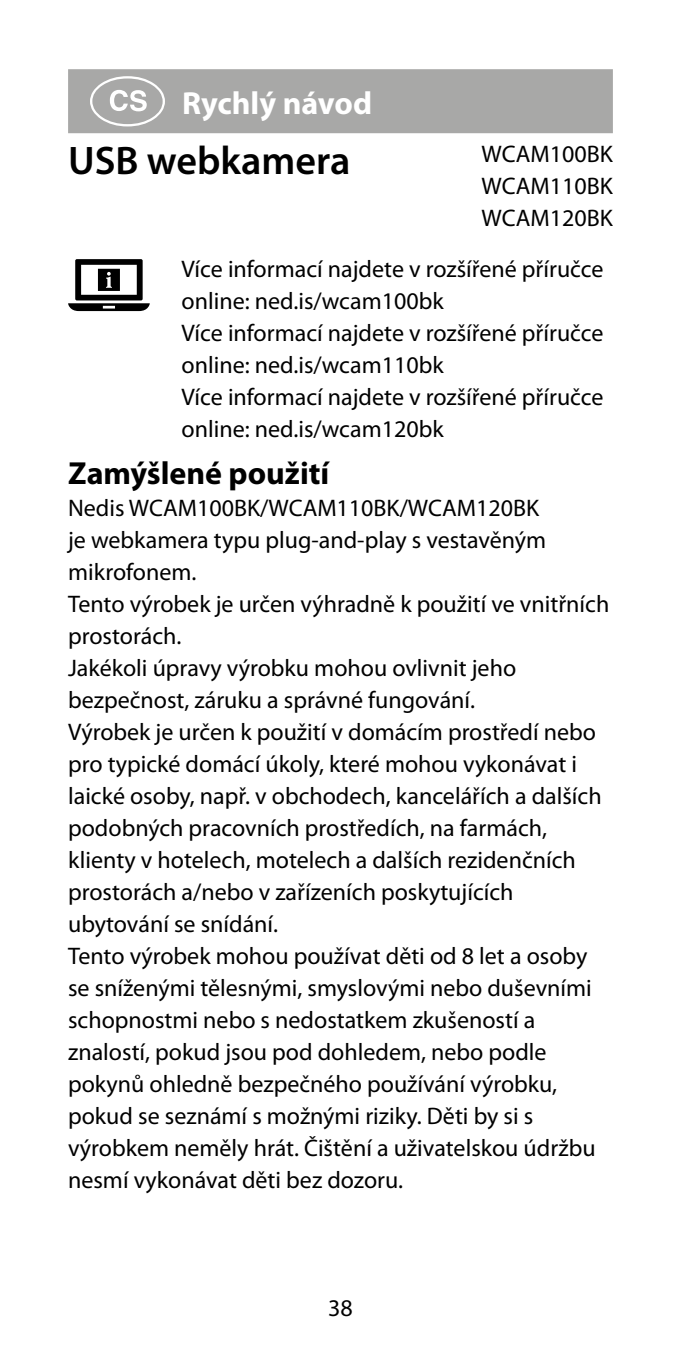
<style>
.page{position:relative;width:681px;height:1361px;background:#fff}
.page>*{position:absolute;margin:0;border:0;box-sizing:border-box;transform-origin:0 0}
.t1{font:72px "manualise countrycodes";color:#fff}
.t2{font:600 40px "Myriad Pro";color:#000}
.t3{font:700 32px "Myriad Pro";color:#000}
.t4{font:700 32px "Myriad Pro";color:#fff}
.t5{font:24px/32px "Myriad Pro";color:#000}
</style>
<div class="page">
<div style="left:68px;top:69px;width:544px;height:64px;background:#a8a8a7"></div>
<svg style="left:68px;top:259px;width:82px;height:52px"></svg>
<h1 class="t1" style="left:79px;top:59px;width:97px">l</h1>
<h3 class="t4" style="left:182px;top:83px;width:191px">Rychlý návod</h3>
<h2 class="t2" style="left:68px;top:135px;width:284px">USB webkamera</h2>
<p class="t5" style="left:481px;top:137px;width:133px;text-align:justify">WCAM100BK WCAM110BK WCAM120BK</p>
<p class="t5" style="left:181px;top:253px;width:423px">Více informací najdete v rozšířené příručce online: ned.is/wcam100bk<br>Více informací najdete v rozšířené příručce online: ned.is/wcam110bk<br>Více informací najdete v rozšířené příručce online: ned.is/wcam120bk</p>
<h3 class="t3" style="left:68px;top:452px;width:262px">Zamýšlené použití</h3>
<p class="t5" style="left:68px;top:492px;width:542px">Nedis WCAM100BK/WCAM110BK/WCAM120BK<br>je webkamera typu plug-and-play s vestavěným mikrofonem.<br>Tento výrobek je určen výhradně k použití ve vnitřních prostorách.<br>Jakékoli úpravy výrobku mohou ovlivnit jeho bezpečnost, záruku a správné fungování.<br>Výrobek je určen k použití v domácím prostředí nebo pro typické domácí úkoly, které mohou vykonávat i laické osoby, např. v obchodech, kancelářích a dalších podobných pracovních prostředích, na farmách, klienty v hotelech, motelech a dalších rezidenčních prostorách a/nebo v zařízeních poskytujících ubytování se snídání.<br>Tento výrobek mohou používat děti od 8 let a osoby se sníženými tělesnými, smyslovými nebo duševními schopnostmi nebo s nedostatkem zkušeností a znalostí, pokud jsou pod dohledem, nebo podle pokynů ohledně bezpečného používání výrobku, pokud se seznámí s možnými riziky. Děti by si s výrobkem neměly hrát. Čištění a uživatelskou údržbu nesmí vykonávat děti bez dozoru.</p>
<p class="t5" style="left:328px;top:1292px;width:26px">38</p>
</div>
